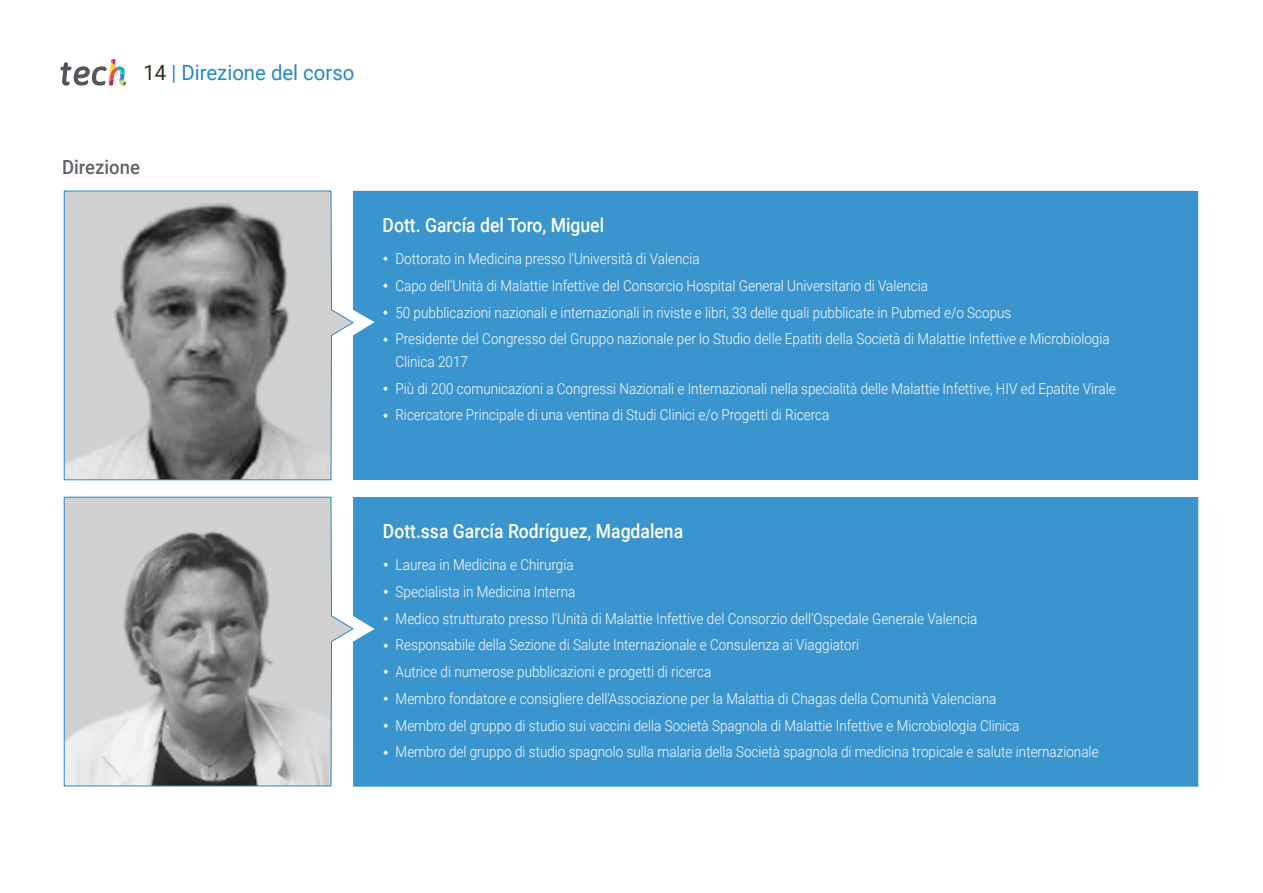
<style>
.page{position:relative;width:1263px;height:893px;background:#fff}
.page>*{position:absolute;margin:0;border:0;box-sizing:border-box;transform-origin:0 0}
.t1{font:21px "Roboto";color:#2488c9}
.t2{font:500 19.5px "Roboto";color:#fff;scale:.9 1}
.t3{font:500 19.5px "Roboto";color:#61646a;scale:.95 1}
.t4{font:300 15px/26.7px "Roboto";color:#fff;scale:.9 1}
.s1{color:#312e20}
</style>
<div class="page">
<svg style="left:61px;top:59px;width:65px;height:27px"></svg>
<div style="left:354px;top:191px;width:844px;height:289px;background:#3a94ce"></div>
<div style="left:353px;top:497px;width:845px;height:290px;background:#3a94ce"></div>
<svg style="left:64px;top:191px;width:290px;height:289px"></svg>
<svg style="left:64px;top:497px;width:290px;height:289px"></svg>
<svg style="left:384px;top:256px;width:4px;height:5px"></svg>
<svg style="left:384px;top:283px;width:4px;height:5px"></svg>
<svg style="left:384px;top:310px;width:4px;height:5px"></svg>
<svg style="left:384px;top:337px;width:4px;height:5px"></svg>
<svg style="left:384px;top:386px;width:4px;height:5px"></svg>
<svg style="left:384px;top:413px;width:4px;height:5px"></svg>
<svg style="left:384px;top:562px;width:4px;height:5px"></svg>
<svg style="left:384px;top:589px;width:4px;height:5px"></svg>
<svg style="left:384px;top:616px;width:4px;height:5px"></svg>
<svg style="left:384px;top:643px;width:4px;height:5px"></svg>
<svg style="left:384px;top:669px;width:4px;height:5px"></svg>
<svg style="left:384px;top:696px;width:4px;height:5px"></svg>
<svg style="left:384px;top:723px;width:4px;height:5px"></svg>
<svg style="left:384px;top:750px;width:4px;height:5px"></svg>
<h1 class="t1" style="left:144px;top:57px;width:213px"><span class="s1">14</span> | Direzione del corso</h1>
<h2 class="t3" style="left:62px;top:153px;width:84px">Direzione</h2>
<h2 class="t2" style="left:383px;top:212px;width:248px">Dott. García del Toro, Miguel</h2>
<p class="t4" style="left:395px;top:245px;width:795px">Dottorato in Medicina presso l'Università di Valencia<br>Capo dell'Unità di Malattie Infettive del Consorcio Hospital General Universitario di Valencia<br>50 pubblicazioni nazionali e internazionali in riviste e libri, 33 delle quali pubblicate in Pubmed e/o Scopus<br>Presidente del Congresso del Gruppo nazionale per lo Studio delle Epatiti della Società di Malattie Infettive e Microbiologia</p>
<p class="t4" style="left:395px;top:347px;width:802px">Clinica 2017<br>Più di 200 comunicazioni a Congressi Nazionali e Internazionali nella specialità delle Malattie Infettive, HIV ed Epatite Virale<br>Ricercatore Principale di una ventina di Studi Clinici e/o Progetti di Ricerca</p>
<h2 class="t2" style="left:383px;top:518px;width:335px">Dott.ssa García Rodríguez, Magdalena</h2>
<p class="t4" style="left:396px;top:551px;width:783px">Laurea in Medicina e Chirurgia<br>Specialista in Medicina Interna<br>Medico strutturato presso l'Unità di Malattie Infettive del Consorzio dell'Ospedale Generale Valencia<br>Responsabile della Sezione di Salute Internazionale e Consulenza ai Viaggiatori<br>Autrice di numerose pubblicazioni e progetti di ricerca<br>Membro fondatore e consigliere dell'Associazione per la Malattia di Chagas della Comunità Valenciana<br>Membro del gruppo di studio sui vaccini della Società Spagnola di Malattie Infettive e Microbiologia Clinica<br>Membro del gruppo di studio spagnolo sulla malaria della Società spagnola di medicina tropicale e salute internazionale</p>
</div>
